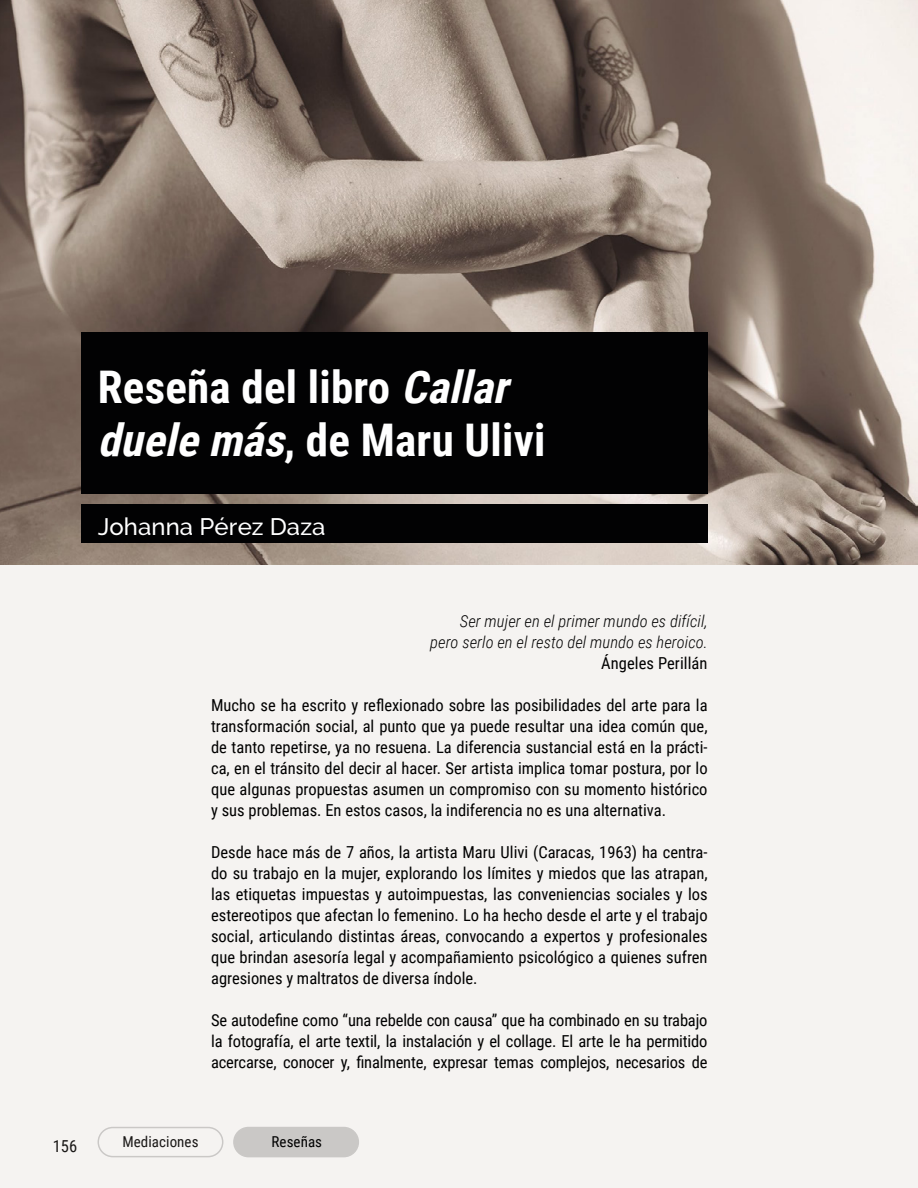
<style>
.page{position:relative;width:918px;height:1188px;background:#f5f3f1}
.page>*{position:absolute;margin:0;border:0;box-sizing:border-box;transform-origin:0 0}
.t1{font:700 45px/52.5px "Roboto Condensed";letter-spacing:.005em;color:#fff}
.t2{font:500 24px "Raleway";letter-spacing:.005em;color:#fff}
.t3{font:16.5px/21px "Roboto Condensed";color:#000;text-align:justify}
.t4{font:italic 300 16.5px/21px "Roboto Condensed";letter-spacing:.005em;color:#000;text-align:right}
.t5{font:15px "Roboto Condensed";letter-spacing:.005em;color:#000}
.s1{font-style:italic}
</style>
<div class="page">
<img style="left:0;top:0;width:918px;height:564px">
<div style="left:81px;top:505px;width:627px;height:38px;background:#020203"></div>
<div style="left:81px;top:332px;width:627px;height:161px;background:#020203"></div>
<h1 class="t1" style="left:98px;top:359px;width:449px">Reseña del libro <span class="s1">Callar duelemás</span>, de Maru Ulivi</h1>
<h2 class="t2" style="left:98px;top:513px;width:229px">Johanna Pérez Daza</h2>
<p class="t4" style="left:430px;top:610px;width:279px">Ser mujer en el primer mundo es difícil, pero serlo en el resto del mundo es heroico.</p>
<p class="t3" style="left:601px;top:652px;width:108px">Ángeles Perillán</p>
<p class="t3" style="left:211px;top:694px;width:498px">Mucho se ha escrito y reflexionado sobre las posibilidades del arte para la transformación social, al punto que ya puede resultar una idea común que, de tanto repetirse, ya no resuena. La diferencia sustancial está en la prácti&shy;ca, en el tránsito del decir al hacer. Ser artista implica tomar postura, por lo que algunas propuestas asumen un compromiso con su momento histórico y sus problemas. En estos casos, la indiferencia no es una alternativa.</p>
<p class="t3" style="left:211px;top:841px;width:498px">Desde hace más de 7 años, la artista Maru Ulivi (Caracas, 1963) ha centra&shy;do su trabajo en la mujer, explorando los límites y miedos que las atrapan, las etiquetas impuestas y autoimpuestas, las conveniencias sociales y los estereotipos que afectan lo femenino. Lo ha hecho desde el arte y el trabajo social, articulando distintas áreas, convocando a expertos y profesionales que brindan asesoría legal y acompañamiento psicológico a quienes sufren agresiones y maltratos de diversa índole.</p>
<p class="t3" style="left:211px;top:1009px;width:498px">Se autodefine como “una rebelde con causa” que ha combinado en su trabajo la fotografía, el arte textil, la instalación y el collage. El arte le ha permitido acercarse, conocer y, finalmente, expresar temas complejos, necesarios de</p>
<p class="t3" style="left:53px;top:1135px;width:26px">156</p>
<p class="t5" style="left:122px;top:1131px;width:78px">Mediaciones</p>
<p class="t5" style="left:272px;top:1131px;width:52px">Reseñas</p>
</div>
